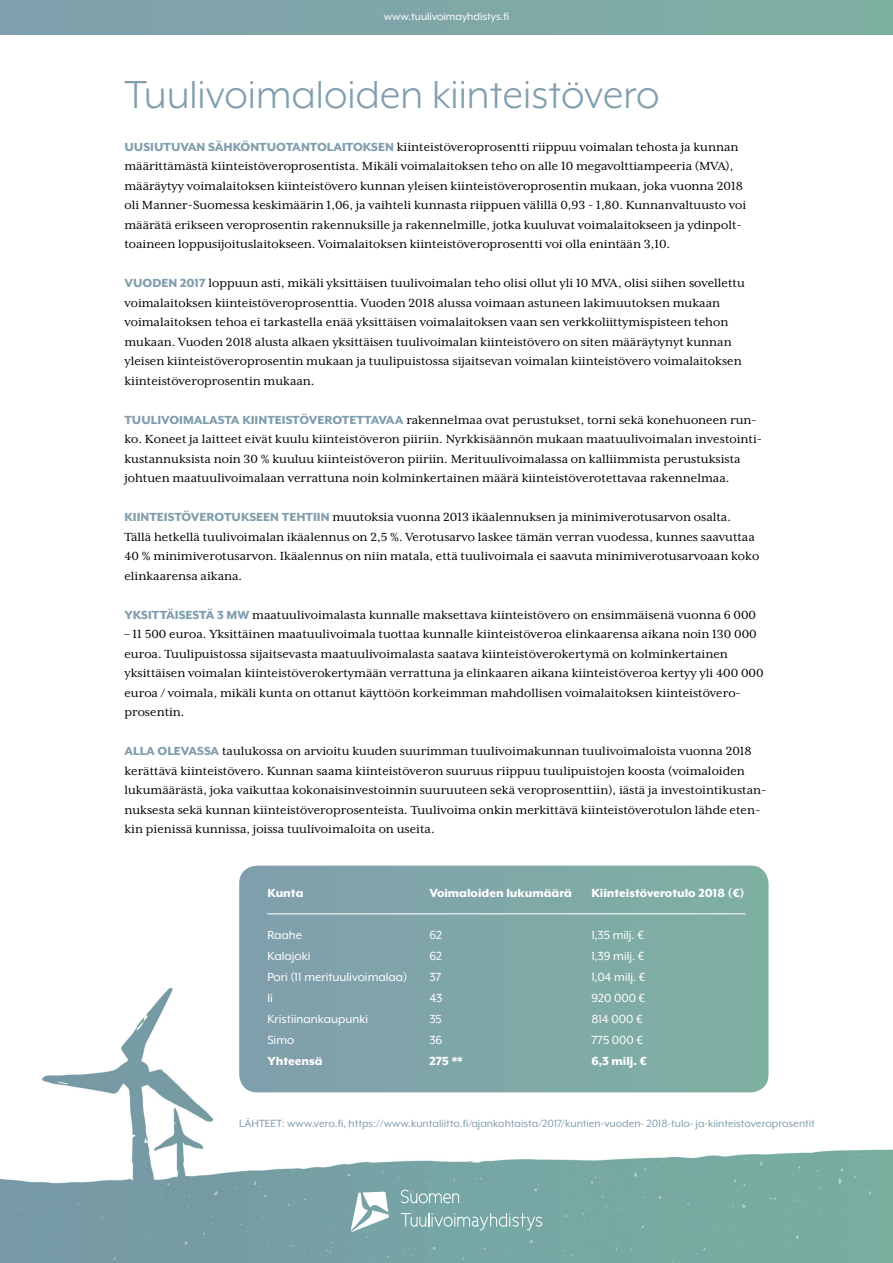
<style>
.page{position:relative;width:893px;height:1263px;background:#fff}
.page>*{position:absolute;margin:0;border:0;box-sizing:border-box;transform-origin:0 0}
.t1{font:45px "Mr Eaves XL Mod OT";color:#809ead}
.t2{font:13.5px/19.5px "Mrs Eaves XL Serif OT";color:#000}
.t3{font:13.5px "Mr Eaves XL Mod OT";color:#fff}
.t4{font:800 13.5px "Mr Eaves XL Mod OT";color:#fff}
.t5{font:12px "Mr Eaves XL Mod OT";color:#809ead}
.t6{font:12px "Mr Eaves XL Mod OT";color:#fff}
.s1{font-family:"Mr Eaves XL Mod OT";font-weight:800;color:#809ead}
</style>
<div class="page">
<img style="left:0;top:34px;width:893px;height:1229px">
<div style="left:0;top:0;width:893px;height:34px;background:#7fa7a8"></div>
<div style="left:239px;top:866px;width:529px;height:226px;background:#7fa8a8"></div>
<hr style="left:267px;top:913px;width:478px;height:1px;background:#fff">
<svg style="left:351px;top:1192px;width:38px;height:40px"></svg>
<svg style="left:401px;top:1190px;width:58px;height:13px"></svg>
<svg style="left:401px;top:1213px;width:141px;height:17px;background:#8eb5b4"></svg>
<p class="t6" style="left:384px;top:11px;width:127px">www.tuulivoimayhdistys.fi</p>
<p class="t1" style="left:124px;top:72px;width:537px">Tuulivoimaloiden kiinteistövero</p>
<p class="t2" style="left:124px;top:137px;width:616px"><span class="s1">UUSIUTUVAN SÄHKÖNTUOTANTOLAITOKSEN</span> kiinteistöveroprosentti riippuu voimalan tehosta ja kunnan</p>
<p class="t2" style="left:124px;top:156px;width:610px">määrittämästä kiinteistöveroprosentista. Mikäli voimalaitoksen teho on alle 10 megavolttiampeeria (MVA),</p>
<p class="t2" style="left:124px;top:176px;width:620px">määräytyy voimalaitoksen kiinteistövero kunnan yleisen kiinteistöveroprosentin mukaan, joka vuonna 2018</p>
<p class="t2" style="left:124px;top:195px;width:623px">oli Manner-Suomessa keskimäärin 1,06, ja vaihteli kunnasta riippuen välillä 0,93 - 1,80. Kunnanvaltuusto voi</p>
<p class="t2" style="left:124px;top:215px;width:619px">määrätä erikseen veroprosentin rakennuksille ja rakennelmille, jotka kuuluvat voimalaitokseen ja ydinpolt&shy;toaineen loppusijoituslaitokseen. Voimalaitoksen kiinteistöveroprosentti voi olla enintään 3,10.</p>
<p class="t2" style="left:124px;top:273px;width:622px"><span class="s1">VUODEN 2017</span> loppuun asti, mikäli yksittäisen tuulivoimalan teho olisi ollut yli 10 MVA, olisi siihen sovellettu</p>
<p class="t2" style="left:124px;top:293px;width:597px">voimalaitoksen kiinteistöveroprosenttia. Vuoden 2018 alussa voimaan astuneen lakimuutoksen mukaan</p>
<p class="t2" style="left:124px;top:312px;width:605px">voimalaitoksen tehoa ei tarkastella enää yksittäisen voimalaitoksen vaan sen verkkoliittymispisteen tehon</p>
<p class="t2" style="left:124px;top:332px;width:609px">mukaan. Vuoden 2018 alusta alkaen yksittäisen tuulivoimalan kiinteistövero on siten määräytynyt kunnan</p>
<p class="t2" style="left:124px;top:351px;width:619px">yleisen kiinteistöveroprosentin mukaan ja tuulipuistossa sijaitsevan voimalan kiinteistövero voimalaitoksen</p>
<p class="t2" style="left:124px;top:371px;width:192px">kiinteistöveroprosentin mukaan.</p>
<p class="t2" style="left:124px;top:410px;width:639px"><span class="s1">TUULIVOIMALASTA KIINTEISTÖVEROTETTAVAA</span> rakennelmaa ovat perustukset, torni sekä konehuoneen run&shy;ko. Koneet ja laitteet eivät kuulu kiinteistöveron piiriin. Nyrkkisäännön mukaan maatuulivoimalan investointi&shy;kustannuksista noin 30 % kuuluu kiinteistöveron piiriin. Merituulivoimalassa on kalliimmista perustuksista johtuen maatuulivoimalaan verrattuna noin kolminkertainen määrä kiinteistöverotettavaa rakennelmaa.</p>
<p class="t2" style="left:124px;top:507px;width:608px"><span class="s1">KIINTEISTÖVEROTUKSEEN TEHTIIN</span> muutoksia vuonna 2013 ikäalennuksen ja minimiverotusarvon osalta.</p>
<p class="t2" style="left:124px;top:527px;width:632px">Tällä hetkellä tuulivoimalan ikäalennus on 2,5 %. Verotusarvo laskee tämän verran vuodessa, kunnes saavuttaa</p>
<p class="t2" style="left:124px;top:546px;width:636px">40 % minimiverotusarvon. Ikäalennus on niin matala, että tuulivoimala ei saavuta minimiverotusarvoaan koko elinkaarensa aikana.</p>
<p class="t2" style="left:124px;top:605px;width:633px"><span class="s1">YKSITTÄISESTÄ 3 MW</span> maatuulivoimalasta kunnalle maksettava kiinteistövero on ensimmäisenä vuonna 6 000</p>
<p class="t2" style="left:124px;top:624px;width:641px">– 11 500 euroa. Yksittäinen maatuulivoimala tuottaa kunnalle kiinteistöveroa elinkaarensa aikana noin 130 000 euroa. Tuulipuistossa sijaitsevasta maatuulivoimalasta saatava kiinteistöverokertymä on kolminkertainen yksittäisen voimalan kiinteistöverokertymään verrattuna ja elinkaaren aikana kiinteistöveroa kertyy yli 400 000 euroa / voimala, mikäli kunta on ottanut käyttöön korkeimman mahdollisen voimalaitoksen kiinteistövero&shy;prosentin.</p>
<p class="t2" style="left:124px;top:741px;width:629px"><span class="s1">ALLA OLEVASSA</span> taulukossa on arvioitu kuuden suurimman tuulivoimakunnan tuulivoimaloista vuonna 2018</p>
<p class="t2" style="left:124px;top:761px;width:622px">kerättävä kiinteistövero. Kunnan saama kiinteistöveron suuruus riippuu tuulipuistojen koosta (voimaloiden</p>
<p class="t2" style="left:124px;top:780px;width:643px">lukumäärästä, joka vaikuttaa kokonaisinvestoinnin suuruuteen sekä veroprosenttiin), iästä ja investointikustan&shy;nuksesta sekä kunnan kiinteistöveroprosenteista. Tuulivoima onkin merkittävä kiinteistöverotulon lähde eten&shy;kin pienissä kunnissa, joissa tuulivoimaloita on useita.</p>
<p class="t4" style="left:267px;top:886px;width:38px">Kunta</p>
<p class="t4" style="left:429px;top:886px;width:144px">Voimaloiden lukumäärä</p>
<p class="t4" style="left:591px;top:886px;width:155px">Kiinteistöverotulo 2018 (€)</p>
<p class="t3" style="left:267px;top:928px;width:36px">Raahe</p>
<p class="t3" style="left:429px;top:928px;width:14px">62</p>
<p class="t3" style="left:591px;top:928px;width:54px">1,35 milj. €</p>
<p class="t3" style="left:267px;top:949px;width:45px">Kalajoki</p>
<p class="t3" style="left:429px;top:949px;width:14px">62</p>
<p class="t3" style="left:591px;top:949px;width:55px">1,39 milj. €</p>
<p class="t3" style="left:267px;top:970px;width:142px">Pori (11 merituulivoimalaa)</p>
<p class="t3" style="left:429px;top:970px;width:14px">37</p>
<p class="t3" style="left:591px;top:970px;width:56px">1,04 milj. €</p>
<p class="t3" style="left:267px;top:991px;width:7px">Ii</p>
<p class="t3" style="left:429px;top:991px;width:15px">43</p>
<p class="t3" style="left:591px;top:991px;width:56px">920 000 €</p>
<p class="t3" style="left:267px;top:1012px;width:102px">Kristiinankaupunki</p>
<p class="t3" style="left:429px;top:1012px;width:14px">35</p>
<p class="t3" style="left:591px;top:1012px;width:53px">814 000 €</p>
<p class="t3" style="left:267px;top:1033px;width:29px">Simo</p>
<p class="t3" style="left:429px;top:1033px;width:15px">36</p>
<p class="t3" style="left:591px;top:1033px;width:53px">775 000 €</p>
<p class="t4" style="left:267px;top:1054px;width:57px">Yhteensä</p>
<p class="t4" style="left:429px;top:1054px;width:35px">275 **</p>
<p class="t4" style="left:591px;top:1054px;width:57px">6,3 milj. €</p>
<p class="t5" style="left:239px;top:1118px;width:577px">LÄHTEET: www.vero.fi, https://www.kuntaliitto.fi/ajankohtaista/2017/kuntien-vuoden- 2018-tulo- ja-kiinteistoveroprosentit</p>
</div>
